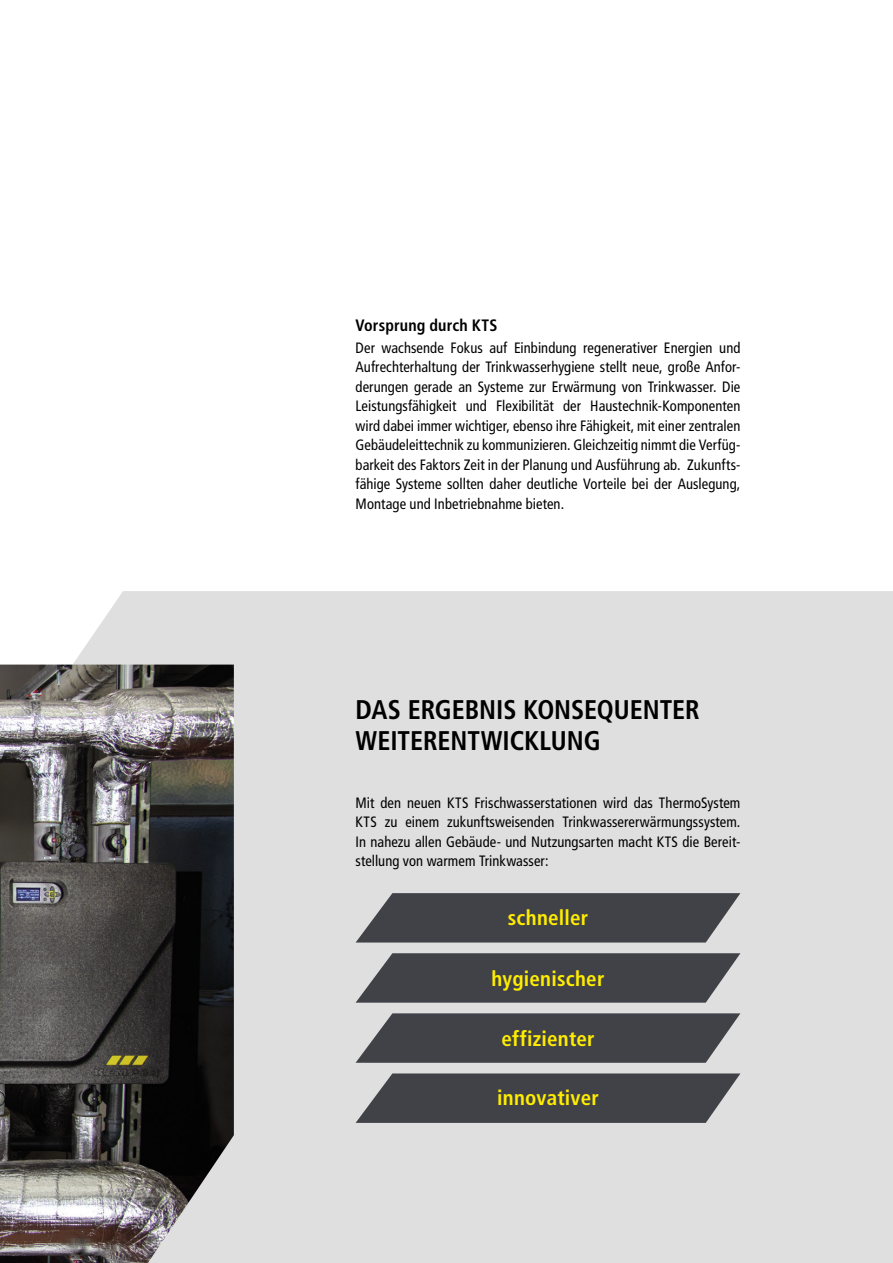
<style>
.page{position:relative;width:893px;height:1263px;background:#fff}
.page>*{position:absolute;margin:0;border:0;box-sizing:border-box;transform-origin:0 0}
.Zwischenüberschrift{font:700 condensed 27px "Frutiger LT Com";letter-spacing:-.005em;color:#000}
.t1{font:700 condensed 21px "Frutiger LT Com";letter-spacing:.01em;color:#ffed00}
.Fließtext{font:700 condensed 16.5px "Frutiger LT Com";letter-spacing:.01em;color:#000}
.Fließtext-2{font:condensed 15px/19.5px "Frutiger LT Com";letter-spacing:.005em;color:#000;text-align:justify}
</style>
<div class="page">
<div style="left:73px;top:591px;width:820px;height:672px;background:#dfdfdf"></div>
<svg style="left:356px;top:893px;width:384px;height:49px;background:#4f5056"></svg>
<svg style="left:356px;top:953px;width:384px;height:50px;background:#515157"></svg>
<svg style="left:356px;top:1013px;width:384px;height:50px;background:#515157"></svg>
<svg style="left:356px;top:1073px;width:384px;height:50px;background:#515157"></svg>
<img style="left:0;top:664px;width:234px;height:599px">
<p class="Fließtext" style="left:356px;top:315px;width:143px">Vorsprung durch KTS</p>
<p class="Fließtext-2" style="left:356px;top:338px;width:386px">Der wachsende Fokus auf Einbindung regenerativer Energien und Aufrechterhaltung der Trinkwasserhygiene stellt neue, große Anfor&shy;derungen gerade an Systeme zur Erwärmung von Trinkwasser. Die Leistungsfähigkeit und Flexibilität der Haustechnik-Komponenten wird dabei immer wichtiger, ebenso ihre Fähigkeit, mit einer zentralen Gebäudeleittechnik zu kommunizieren. Gleichzeitig nimmt die Verfüg&shy;barkeit des Faktors Zeit in der Planung und Ausführung ab. Zukunfts&shy;fähige Systeme sollten daher deutliche Vorteile bei der Auslegung, Montage und Inbetriebnahme bieten.</p>
<p class="Zwischenüberschrift" style="left:356px;top:693px;width:346px">DAS ERGEBNIS KONSEQUENTER</p>
<p class="Zwischenüberschrift" style="left:356px;top:723px;width:247px">WEITERENTWICKLUNG</p>
<p class="Fließtext-2" style="left:356px;top:793px;width:386px">Mit den neuen KTS Frischwasserstationen wird das ThermoSystem KTS zu einem zukunftsweisenden Trinkwassererwärmungssystem.<br>In nahezu allen Gebäude- und Nutzungsarten macht KTS die Bereit&shy;stellung von warmem Trinkwasser:</p>
<p class="t1" style="left:508px;top:905px;width:82px">schneller</p>
<p class="t1" style="left:492px;top:965px;width:114px">hygienischer</p>
<p class="t1" style="left:501px;top:1025px;width:95px">effizienter</p>
<p class="t1" style="left:497px;top:1085px;width:103px">innovativer</p>
</div>
